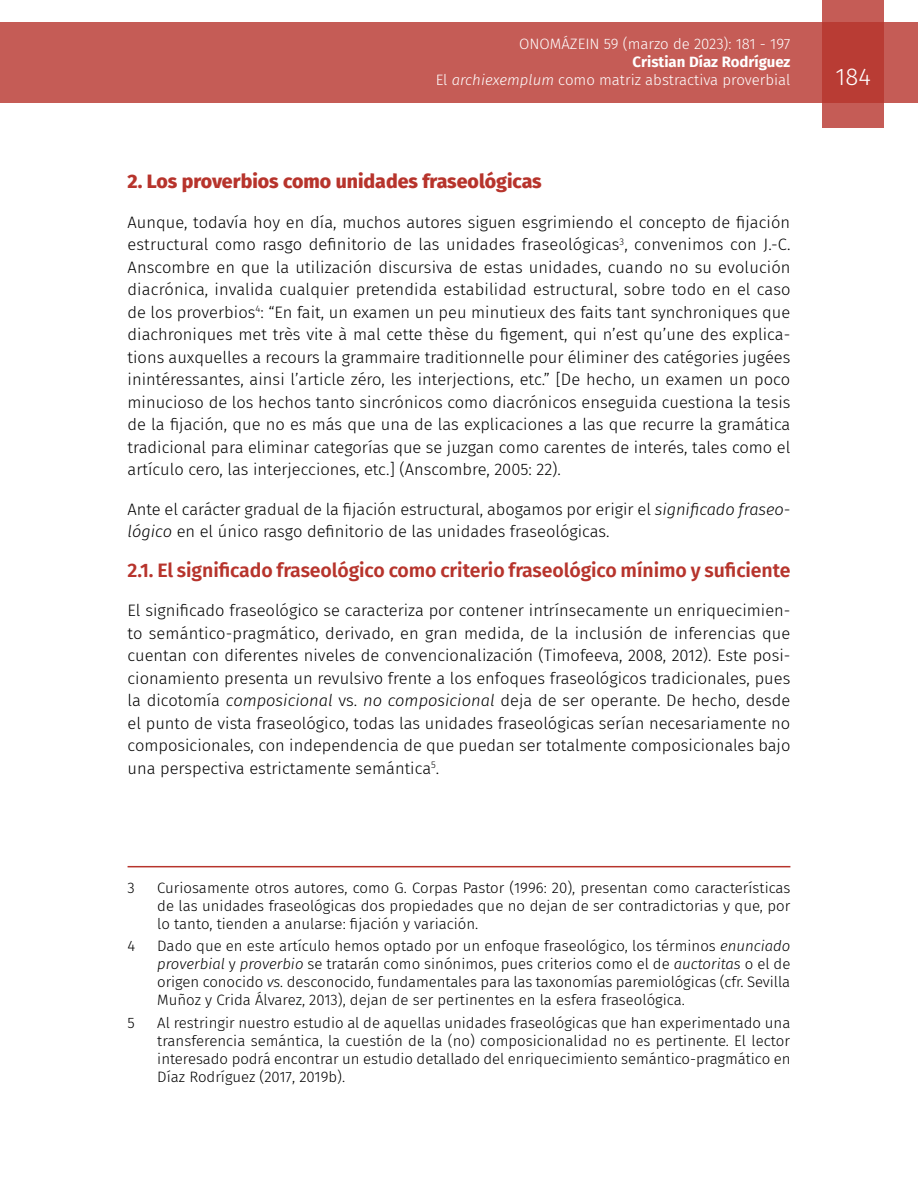
<style>
.page{position:relative;width:918px;height:1188px;background:#fff}
.page>*{position:absolute;margin:0;border:0;box-sizing:border-box;transform-origin:0 0}
.t1{font:300 24px "Fira Sans";color:#fff}
.t2{font:600 19.5px "Fira Sans";letter-spacing:-.005em;color:#b7342c}
.t3{font:800 19.5px "Fira Sans";color:#b7342c}
.t4{font:300 16.5px/22.5px "Fira Sans";color:#000;text-align:justify}
.t5{font:300 15px/18px "Fira Sans";color:#000;text-align:justify}
.t6{font:300 15px/18px "Fira Sans";color:#fff;text-align:right}
.s1{font-weight:700}
.s2{font-style:italic}
</style>
<div class="page">
<div style="left:0;top:23px;width:918px;height:80px;background:#c55c56"></div>
<svg style="left:822px;top:0;width:62px;height:128px;background:#bd4740"></svg>
<hr style="left:128px;top:866px;width:662px;height:1px;background:#b7342c">
<p class="t6" style="left:519px;top:35px;width:273px">ONOMÁZEIN 59 (marzo de 2023): 181 - 197</p>
<p class="t6" style="left:436px;top:53px;width:356px"><span class="s1">Cristian Díaz Rodríguez<br></span>El <span class="s2">archiexemplum</span> como matriz abstractiva proverbial</p>
<p class="t3" style="left:128px;top:165px;width:416px">2. Los proverbios como unidades fraseológicas</p>
<p class="t4" style="left:128px;top:211px;width:665px">Aunque, todavía hoy en día, muchos autores siguen esgrimiendo el concepto de fijación estructural como rasgo definitorio de las unidades fraseológicas<sup>3</sup>, convenimos con J.-C.<br>Anscombre en que la utilización discursiva de estas unidades, cuando no su evolución diacrónica, invalida cualquier pretendida estabilidad estructural, sobre todo en el caso de los proverbios<sup>4</sup>: “En fait, un examen un peu minutieux des faits tant synchroniques que diachroniques met très vite à mal cette thèse du figement, qui n’est qu’une des explica&shy;tions auxquelles a recours la grammaire traditionnelle pour éliminer des catégories jugées inintéressantes, ainsi l’article zéro, les interjections, etc.” [De hecho, un examen un poco minucioso de los hechos tanto sincrónicos como diacrónicos enseguida cuestiona la tesis de la fijación, que no es más que una de las explicaciones a las que recurre la gramática tradicional para eliminar categorías que se juzgan como carentes de interés, tales como el artículo cero, las interjecciones, etc.] (Anscombre, 2005: 22).</p>
<p class="t4" style="left:128px;top:498px;width:664px">Ante el carácter gradual de la fijación estructural, abogamos por erigir el <span class="s2">significado fraseo&shy;lógico</span> en el único rasgo definitorio de las unidades fraseológicas.</p>
<p class="t2" style="left:128px;top:554px;width:664px">2.1. El significado fraseológico como criterio fraseológico mínimo y suficiente</p>
<p class="t4" style="left:128px;top:599px;width:664px">El significado fraseológico se caracteriza por contener intrínsecamente un enriquecimien&shy;to semántico-pragmático, derivado, en gran medida, de la inclusión de inferencias que cuentan con diferentes niveles de convencionalización (Timofeeva, 2008, 2012). Este posi&shy;cionamiento presenta un revulsivo frente a los enfoques fraseológicos tradicionales, pues la dicotomía <span class="s2">composicional</span> vs. <span class="s2">no composicional</span> deja de ser operante. De hecho, desde el punto de vista fraseológico, todas las unidades fraseológicas serían necesariamente no composicionales, con independencia de que puedan ser totalmente composicionales bajo una perspectiva estrictamente semántica<sup>5</sup>.</p>
<p class="t5" style="left:128px;top:879px;width:9px">3</p>
<p class="t5" style="left:157px;top:879px;width:635px">Curiosamente otros autores, como G. Corpas Pastor (1996: 20), presentan como características de las unidades fraseológicas dos propiedades que no dejan de ser contradictorias y que, por lo tanto, tienden a anularse: fijación y variación.</p>
<p class="t5" style="left:128px;top:937px;width:9px">4</p>
<p class="t5" style="left:157px;top:937px;width:635px">Dado que en este artículo hemos optado por un enfoque fraseológico, los términos <span class="s2">enunciado proverbial</span> y <span class="s2">proverbio</span> se tratarán como sinónimos, pues criterios como el de <span class="s2">auctoritas</span> o el de origen conocido <span class="s2">vs.</span> desconocido, fundamentales para las taxonomías paremiológicas (cfr. Sevilla Muñoz y Crida Álvarez, 2013), dejan de ser pertinentes en la esfera fraseológica.</p>
<p class="t5" style="left:128px;top:1013px;width:9px">5</p>
<p class="t5" style="left:157px;top:1013px;width:635px">Al restringir nuestro estudio al de aquellas unidades fraseológicas que han experimentado una transferencia semántica, la cuestión de la (no) composicionalidad no es pertinente. El lector interesado podrá encontrar un estudio detallado del enriquecimiento semántico-pragmático en Díaz Rodríguez (2017, 2019b).</p>
<h1 class="t1" style="left:836px;top:60px;width:37px">184</h1>
</div>
